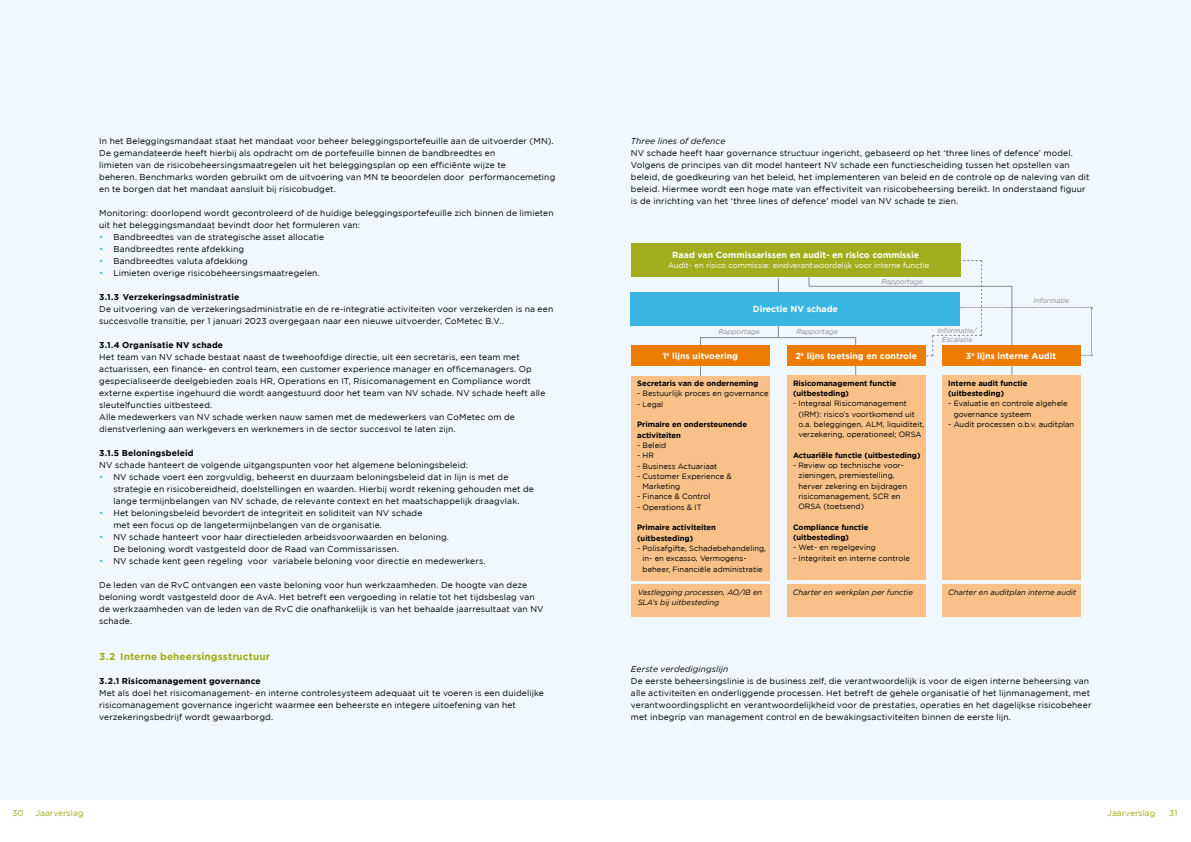
<style>
.page{position:relative;width:1191px;height:842px;background:#fff}
.page>*{position:absolute;margin:0;border:0;box-sizing:border-box;transform-origin:0 0}
.t1{font:700 10px "Gotham";letter-spacing:.01em;color:#a1ad1d}
.t2{font:700 8.8px "Gotham";color:#fff}
.t3{font:8.5px/12px "Gotham";letter-spacing:.015em;color:#000}
.t4{font:700 8.5px "Gotham";letter-spacing:.015em;color:#000}
.t5{font:italic 8.5px "Gotham";letter-spacing:.01em;color:#000}
.t6{font:8.5px "Gotham";color:#a1ad1d}
.t7{font:7.7px/10.3px "Gotham";color:#000}
.t8{font:700 7.7px/10.3px "Gotham";color:#000}
.t9{font:italic 7.7px/10.3px "Gotham";color:#000}
.t10{font:7.7px "Gotham";color:#fff}
.t11{font:italic 7px/8.4px "Gotham";color:#878787;text-align:center}
.s1{color:#3ab4e1}
</style>
<div class="page">
<hr style="left:631px;top:799px;width:524px;height:1px;background:#a1ad1d">
<hr style="left:35px;top:799px;width:525px;height:1px;background:#a1ad1d">
<div style="left:0;top:0;width:1191px;height:799px;background:#f1f8fd"></div>
<hr style="left:778px;top:278px;width:1px;height:60px;background:#878787">
<hr style="left:1011px;top:286px;width:1px;height:119px;background:#878787">
<div style="left:631px;top:292px;width:329px;height:34px;background:#3ab4e1"></div>
<div style="left:631px;top:585px;width:139px;height:32px;background:#f8c18a"></div>
<div style="left:786px;top:585px;width:139px;height:32px;background:#f8c18a"></div>
<div style="left:942px;top:376px;width:139px;height:204px;background:#f8c18a"></div>
<div style="left:942px;top:585px;width:138px;height:32px;background:#f8c18a"></div>
<hr style="left:855px;top:337px;width:1px;height:44px;background:#878787">
<hr style="left:700px;top:337px;width:1px;height:45px;background:#878787">
<hr style="left:700px;top:337px;width:155px;height:1px;background:#878787">
<div style="left:631px;top:345px;width:139px;height:21px;background:#ec7c01"></div>
<div style="left:631px;top:376px;width:139px;height:204px;background:#f8c18a"></div>
<div style="left:787px;top:376px;width:138px;height:204px;background:#f8c18a"></div>
<hr style="left:808px;top:286px;width:203px;height:1px;background:#878787">
<div style="left:941px;top:345px;width:139px;height:21px;background:#ec7c01"></div>
<svg style="left:868px;top:260px;width:224px;height:97px"></svg>
<div style="left:787px;top:345px;width:138px;height:21px;background:#ec7c01"></div>
<div style="left:631px;top:243px;width:329px;height:34px;background:#a1ad1d"></div>
<p class="t3" style="left:99px;top:135px;width:457px">In het Beleggingsmandaat staat het mandaat voor beheer beleggingsportefeuille aan de uitvoerder (MN).<br>De gemandateerde heeft hierbij als opdracht om de portefeuille binnen de bandbreedtes en<br>limieten van de risicobeheersingsmaatregelen uit het beleggingsplan op een efficiënte wijze te<br>beheren. Benchmarks worden gebruikt om de uitvoering van MN te beoordelen door performancemeting en te borgen dat het mandaat aansluit bij risicobudget.</p>
<p class="t3" style="left:99px;top:207px;width:456px">Monitoring: doorlopend wordt gecontroleerd of de huidige beleggingsportefeuille zich binnen de limieten uit het beleggingsmandaat bevindt door het formuleren van:</p>
<p class="t3" style="left:99px;top:231px;width:226px"><span class="s1">•</span> Bandbreedtes van de strategische asset allocatie</p>
<p class="t3" style="left:99px;top:243px;width:146px"><span class="s1">•</span> Bandbreedtes rente afdekking</p>
<p class="t3" style="left:99px;top:255px;width:150px"><span class="s1">•</span> Bandbreedtes valuta afdekking</p>
<p class="t3" style="left:99px;top:267px;width:222px"><span class="s1">•</span> Limieten overige risicobeheersingsmaatregelen.</p>
<p class="t4" style="left:99px;top:292px;width:141px">3.1.3 Verzekeringsadministratie</p>
<p class="t3" style="left:99px;top:303px;width:455px">De uitvoering van de verzekeringsadministratie en de re-integratie activiteiten voor verzekerden is na een succesvolle transitie, per 1 januari 2023 overgegaan naar een nieuwe uitvoerder, CoMetec B.V..</p>
<p class="t4" style="left:99px;top:340px;width:125px">3.1.4 Organisatie NV schade</p>
<p class="t3" style="left:99px;top:351px;width:447px">Het team van NV schade bestaat naast de tweehoofdige directie, uit een secretaris, een team met actuarissen, een finance- en control team, een customer experience manager en officemanagers. Op gespecialiseerde deelgebieden zoals HR, Operations en IT, Risicomanagement en Compliance wordt externe expertise ingehuurd die wordt aangestuurd door het team van NV schade. NV schade heeft alle sleutelfuncties uitbesteed.<br>Alle medewerkers van NV schade werken nauw samen met de medewerkers van CoMetec om de dienstverlening aan werkgevers en werknemers in de sector succesvol te laten zijn.</p>
<p class="t4" style="left:99px;top:448px;width:96px">3.1.5 Beloningsbeleid</p>
<p class="t3" style="left:99px;top:459px;width:370px">NV schade hanteert de volgende uitgangspunten voor het algemene beloningsbeleid:</p>
<p class="t3" style="left:113px;top:471px;width:422px;text-indent:-14px"><span class="s1">•</span> NV schade voert een zorgvuldig, beheerst en duurzaam beloningsbeleid dat in lijn is met de strategie en risicobereidheid, doelstellingen en waarden. Hierbij wordt rekening gehouden met de lange termijnbelangen van NV schade, de relevante context en het maatschappelijk draagvlak.</p>
<p class="t3" style="left:113px;top:507px;width:310px;text-indent:-14px"><span class="s1">•</span> Het beloningsbeleid bevordert de integriteit en soliditeit van NV schade met een focus op de langetermijnbelangen van de organisatie.</p>
<p class="t3" style="left:113px;top:531px;width:337px;text-indent:-14px"><span class="s1">•</span> NV schade hanteert voor haar directieleden arbeidsvoorwaarden en beloning.<br>De beloning wordt vastgesteld door de Raad van Commissarissen.</p>
<p class="t3" style="left:99px;top:555px;width:388px"><span class="s1">•</span> NV schade kent geen regeling voor variabele beloning voor directie en medewerkers.</p>
<p class="t3" style="left:99px;top:579px;width:446px">De leden van de RvC ontvangen een vaste beloning voor hun werkzaamheden. De hoogte van deze beloning wordt vastgesteld door de AvA. Het betreft een vergoeding in relatie tot het tijdsbeslag van de werkzaamheden van de leden van de RvC die onafhankelijk is van het behaalde jaarresultaat van NV schade.</p>
<p class="t1" style="left:99px;top:651px;width:172px">3.2 Interne beheersingsstructuur</p>
<p class="t4" style="left:99px;top:676px;width:163px">3.2.1 Risicomanagement governance</p>
<p class="t3" style="left:99px;top:687px;width:446px">Met als doel het risicomanagement- en interne controlesysteem adequaat uit te voeren is een duidelijke risicomanagement governance ingericht waarmee een beheerste en integere uitoefening van het verzekeringsbedrijf wordt gewaarborgd.</p>
<p class="t5" style="left:631px;top:136px;width:96px">Three lines of defence</p>
<p class="t3" style="left:631px;top:147px;width:460px">NV schade heeft haar governance structuur ingericht, gebaseerd op het ‘three lines of defence’ model.<br>Volgens de principes van dit model hanteert NV schade een functiescheiding tussen het opstellen van beleid, de goedkeuring van het beleid, het implementeren van beleid en de controle op de naleving van dit beleid. Hiermee wordt een hoge mate van effectiviteit van risicobeheersing bereikt. In onderstaand figuur is de inrichting van het ‘three lines of defence’ model van NV schade te zien.</p>
<p class="t2" style="left:672px;top:250px;width:248px">Raad van Commissarissen en audit- en risico commissie</p>
<p class="t10" style="left:668px;top:261px;width:263px">Audit- en risico commissie: eindverantwoordelijk voor interne functie</p>
<p class="t11" style="left:881px;top:277px;width:43px">Rapportage</p>
<p class="t11" style="left:1033px;top:296px;width:37px">Informatie</p>
<p class="t2" style="left:753px;top:304px;width:87px">Directie NV schade</p>
<p class="t11" style="left:718px;top:328px;width:43px">Rapportage</p>
<p class="t11" style="left:796px;top:328px;width:43px">Rapportage</p>
<p class="t11" style="left:937px;top:327px;width:41px">Informatie/<br>Escalatie</p>
<p class="t2" style="left:662px;top:350px;width:77px">1<sup>e</sup> lijns uitvoering</p>
<p class="t8" style="left:637px;top:378px;width:123px">Secretaris van de onderneming</p>
<p class="t7" style="left:637px;top:388px;width:133px">- Bestuurlijk proces en governance</p>
<p class="t7" style="left:637px;top:399px;width:28px">- Legal</p>
<p class="t8" style="left:637px;top:419px;width:111px">Primaire en ondersteunende activiteiten</p>
<p class="t7" style="left:637px;top:440px;width:31px">- Beleid</p>
<p class="t7" style="left:637px;top:450px;width:18px">- HR</p>
<p class="t7" style="left:637px;top:461px;width:82px">- Business Actuariaat</p>
<p class="t7" style="left:642px;top:471px;width:91px;text-indent:-5px">- Customer Experience &amp;<br>Marketing</p>
<p class="t7" style="left:637px;top:491px;width:75px">- Finance &amp; Control</p>
<p class="t7" style="left:637px;top:502px;width:66px">- Operations &amp; IT</p>
<p class="t8" style="left:637px;top:522px;width:80px">Primaire activiteiten (uitbesteding)</p>
<p class="t7" style="left:642px;top:543px;width:125px;text-indent:-5px">- Polisafgifte, Schadebehandeling, in- en excasso, Vermogens&shy;beheer, Financiële administratie</p>
<p class="t2" style="left:795px;top:350px;width:123px">2<sup>e</sup> lijns toetsing en controle</p>
<p class="t8" style="left:793px;top:377px;width:105px">Risicomanagement functie (uitbesteding)</p>
<p class="t7" style="left:798px;top:398px;width:127px;text-indent:-5px">- Integraal Risicomanagement (IRM): risico’s voortkomend uit o.a. beleggingen, ALM, liquiditeit, verzekering, operationeel; ORSA</p>
<p class="t8" style="left:793px;top:450px;width:129px">Actuariële functie (uitbesteding)</p>
<p class="t7" style="left:798px;top:460px;width:110px;text-indent:-5px">- Review op technische voor&shy;zieningen, premiestelling, herver zekering en bijdragen risicomanagement, SCR en<br>ORSA (toetsend)</p>
<p class="t8" style="left:793px;top:522px;width:77px">Compliance functie (uitbesteding)</p>
<p class="t7" style="left:793px;top:542px;width:84px">- Wet- en regelgeving</p>
<p class="t7" style="left:793px;top:553px;width:118px">- Integriteit en interne controle</p>
<p class="t2" style="left:966px;top:350px;width:92px">3<sup>e</sup> lijns interne Audit</p>
<p class="t8" style="left:948px;top:377px;width:81px">Interne audit functie (uitbesteding)</p>
<p class="t7" style="left:953px;top:398px;width:116px;text-indent:-5px">- Evaluatie en controle algehele governance systeem</p>
<p class="t7" style="left:948px;top:419px;width:128px">- Audit processen o.b.v. auditplan</p>
<p class="t9" style="left:637px;top:587px;width:126px">Vastlegging processen, AO/IB en<br>SLA’s bij uitbesteding</p>
<p class="t9" style="left:793px;top:587px;width:122px">Charter en werkplan per functie</p>
<p class="t9" style="left:948px;top:587px;width:130px">Charter en auditplan interne audit</p>
<p class="t5" style="left:631px;top:664px;width:99px">Eerste verdedigingslijn</p>
<p class="t3" style="left:631px;top:675px;width:462px">De eerste beheersingslinie is de business zelf, die verantwoordelijk is voor de eigen interne beheersing van alle activiteiten en onderliggende processen. Het betreft de gehele organisatie of het lijnmanagement, met verantwoordingsplicht en verantwoordelijkheid voor de prestaties, operaties en het dagelijkse risicobeheer met inbegrip van management control en de bewakingsactiviteiten binnen de eerste lijn.</p>
<p class="t6" style="left:12px;top:808px;width:13px">30</p>
<p class="t6" style="left:35px;top:808px;width:50px">Jaarverslag</p>
<p class="t6" style="left:1107px;top:808px;width:50px">Jaarverslag</p>
<p class="t6" style="left:1169px;top:808px;width:10px">31</p>
</div>
